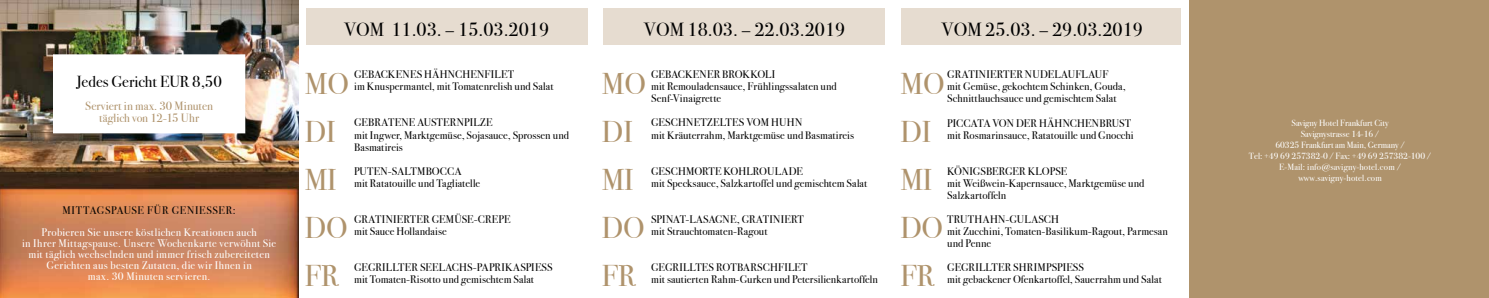
<style>
.page{position:relative;width:1489px;height:298px;background:#fff}
.page>*{position:absolute;margin:0;border:0;box-sizing:border-box;transform-origin:0 0}
.t1{font:30px/48px "Bodoni Svty Two ITCTT";color:#af936c}
.t2{font:19px "Bodoni Svty Two ITCTT";color:#000}
.t3{font:15.9px "Bodoni Svty Two ITCTT";color:#000}
.t4{font:12px/12px "Bodoni Svty Two ITCTT";letter-spacing:.005em;color:#af936c;text-align:center}
.t5{font:11px/12px "Bodoni Svty Two ITCTT";letter-spacing:.01em;color:#000}
.t6{font:11px/11px "Bodoni Svty Two ITCTT";letter-spacing:.03em;color:#fff;text-align:center}
.t7{font:11px "Bodoni Svty Two ITCTT";letter-spacing:.07em;color:#000}
.t8{font:9px/11px "Bodoni Svty Two ITCTT";color:#fff;text-align:center}
</style>
<div class="page">
<img style="left:0;top:0;width:298px;height:298px">
<div style="left:1189px;top:0;width:299px;height:298px;background:#af936c"></div>
<div style="left:306px;top:9px;width:281px;height:36px;background:#e6dcd0"></div>
<div style="left:603px;top:9px;width:282px;height:36px;background:#e6dcd0"></div>
<div style="left:901px;top:9px;width:280px;height:36px;background:#e6dcd0"></div>
<svg style="left:53px;top:54px;width:192px;height:79px"></svg>
<h3 class="t3" style="left:76px;top:69px;width:147px">Jedes Gericht EUR 8,50</h3>
<p class="t4" style="left:85px;top:99px;width:129px">Serviert in max. 30 Minuten täglich von 12-15 Uhr</p>
<p class="t7" style="left:62px;top:201px;width:175px">MITTAGSPAUSE FÜR GENIESSER:</p>
<p class="t6" style="left:22px;top:225px;width:256px">Probieren Sie unsere köstlichen Kreationen auch<br>in Ihrer Mittagspause. Unsere Wochenkarte verwöhnt Sie mit täglich wechselnden und immer frisch zubereiteten Gerichten aus besten Zutaten, die wir Ihnen in<br>max. 30 Minuten servieren.</p>
<h2 class="t2" style="left:344px;top:14px;width:206px">VOM 11.03. – 15.03.2019</h2>
<h2 class="t2" style="left:644px;top:13px;width:203px">VOM 18.03. – 22.03.2019</h2>
<h2 class="t2" style="left:941px;top:13px;width:203px">VOM 25.03. – 29.03.2019</h2>
<p class="t5" style="left:354px;top:67px;width:201px">GEBACKENES HÄHNCHENFILET<br>im Knuspermantel, mit Tomatenrelish und Salat</p>
<p class="t5" style="left:354px;top:115px;width:216px">GEBRATENE AUSTERNPILZE<br>mit Ingwer, Marktgemüse, Sojasauce, Sprossen und<br>Basmatireis</p>
<p class="t5" style="left:354px;top:163px;width:128px">PUTEN-SALTMBOCCA<br>mit Ratatouille und Tagliatelle</p>
<p class="t5" style="left:354px;top:211px;width:158px">GRATINIERTER GEMÜSE-CREPE mit Sauce Hollandaise</p>
<p class="t5" style="left:354px;top:259px;width:200px">GEGRILLTER SEELACHS-PAPRIKASPIESS mit Tomaten-Risotto und gemischtem Salat</p>
<p class="t5" style="left:651px;top:67px;width:187px">GEBACKENER BROKKOLI<br>mit Remouladensauce, Frühlingssalaten und<br>Senf-Vinaigrette</p>
<p class="t5" style="left:651px;top:115px;width:204px">GESCHNETZELTES VOM HUHN<br>mit Kräuterrahm, Marktgemüse und Basmatireis</p>
<p class="t5" style="left:651px;top:163px;width:217px">GESCHMORTE KOHLROULADE<br>mit Specksauce, Salzkartoffel und gemischtem Salat</p>
<p class="t5" style="left:651px;top:211px;width:154px">SPINAT-LASAGNE, GRATINIERT mit Strauchtomaten-Ragout</p>
<p class="t5" style="left:651px;top:259px;width:228px">GEGRILLTES ROTBARSCHFILET<br>mit sautierten Rahm-Gurken und Petersilienkartoffeln</p>
<p class="t5" style="left:947px;top:67px;width:180px">GRATINIERTER NUDELAUFLAUF<br>mit Gemüse, gekochtem Schinken, Gouda,<br>Schnittlauchsauce und gemischtem Salat</p>
<p class="t5" style="left:947px;top:115px;width:188px">PICCATA VON DER HÄHNCHENBRUST mit Rosmarinsauce, Ratatouille und Gnocchi</p>
<p class="t5" style="left:947px;top:163px;width:199px">KÖNIGSBERGER KLOPSE<br>mit Weißwein-Kapernsauce, Marktgemüse und<br>Salzkartoffeln</p>
<p class="t5" style="left:947px;top:211px;width:222px">TRUTHAHN-GULASCH<br>mit Zucchini, Tomaten-Basilikum-Ragout, Parmesan und Penne</p>
<p class="t5" style="left:947px;top:259px;width:216px">GEGRILLTER SHRIMPSPIESS<br>mit gebackener Ofenkartoffel, Sauerrahm und Salat</p>
<h1 class="t1" style="left:305px;top:57px;width:46px">MO<br>DI<br>MI<br>DO<br>FR</h1>
<h1 class="t1" style="left:602px;top:57px;width:46px">MO<br>DI<br>MI<br>DO<br>FR</h1>
<h1 class="t1" style="left:900px;top:57px;width:46px">MO<br>DI<br>MI<br>DO<br>FR</h1>
<p class="t8" style="left:1248px;top:116px;width:184px">Savigny Hotel Frankfurt City<br>Savignystrasse 14-16 /<br>60325 Frankfurt am Main, Germany /<br>Tel: +49 69 257382-0 / Fax: +49 69 257382-100 /<br>E-Mail: info@savigny-hotel.com / www.savigny-hotel.com</p>
</div>
